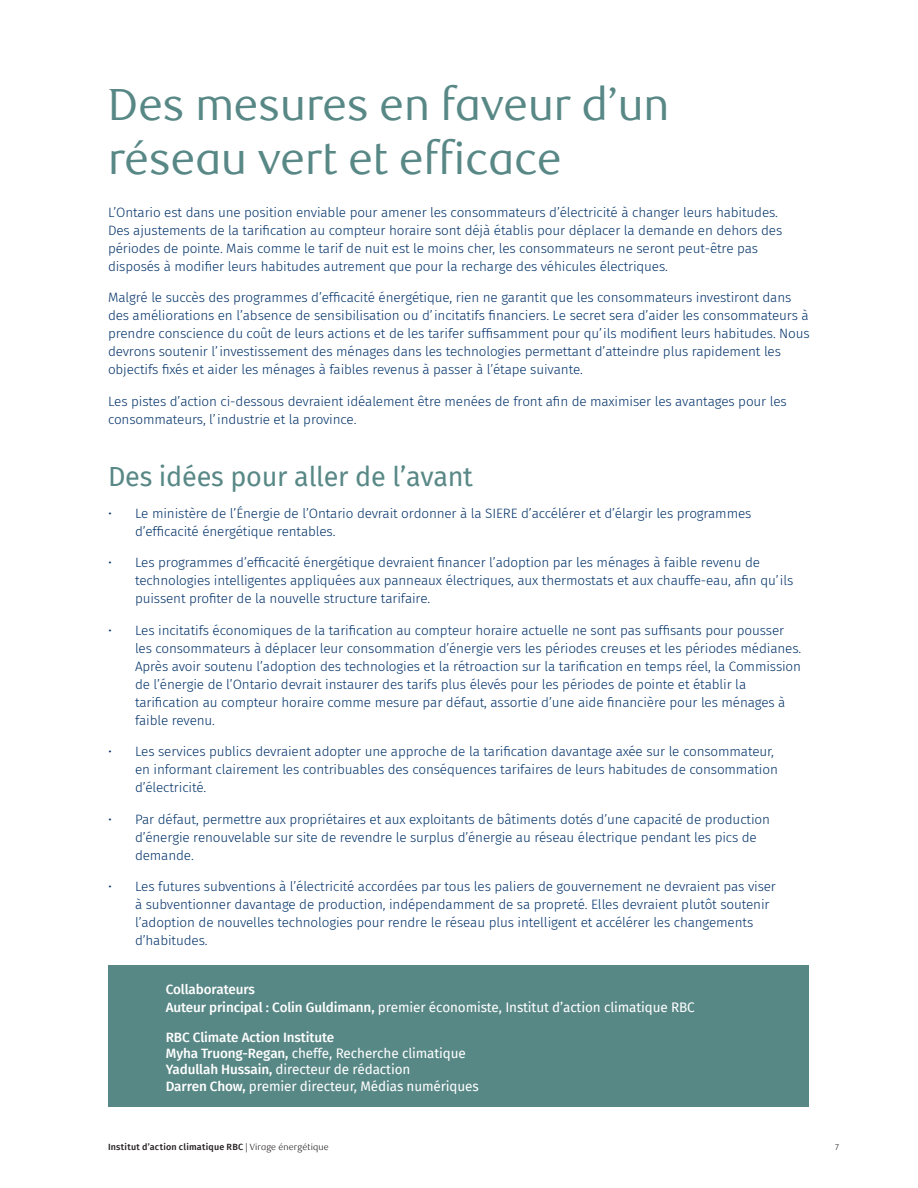
<style>
.page{position:relative;width:918px;height:1188px;background:#fff}
.page>*{position:absolute;margin:0;border:0;box-sizing:border-box;transform-origin:0 0}
.header_large_40_44{font:45px/54px "RBC Display";color:#588886}
.Body_copy_Light_9_12{font:27px "Fira Sans";letter-spacing:-.01em;color:#588886}
.Body_copy_Light_9_12-2{font:300 13.5px/18px "Fira Sans";letter-spacing:-.01em;color:#003168}
.Body_copy_Light_9_12-3{font:13.5px "Fira Sans";letter-spacing:-.01em;color:#fff}
.Body_copy_Light_9_12-4{font:500 13.5px "Fira Sans";letter-spacing:-.01em;color:#fff}
.t1{font:500 9px "Fira Sans";letter-spacing:.025em;color:#231f20}
.t2{font:300 9px "Fira Sans";color:#231f20}
.s1{font-weight:500}
.s2{font-family:"RBC Display";font-weight:300}
</style>
<div class="page">
<div style="left:109px;top:966px;width:700px;height:141px;background:#588886"></div>
<p class="header_large_40_44" style="left:108px;top:79px;width:563px">Des mesures en faveur d’un réseau vert et efficace</p>
<p class="Body_copy_Light_9_12-2" style="left:108px;top:203px;width:676px">L’Ontario est dans une position enviable pour amener les consommateurs d’électricité à changer leurs habitudes.<br>Des ajustements de la tarification au compteur horaire sont déjà établis pour déplacer la demande en dehors des périodes de pointe. Mais comme le tarif de nuit est le moins cher, les consommateurs ne seront peut-être pas disposés à modifier leurs habitudes autrement que pour la recharge des véhicules électriques.</p>
<p class="Body_copy_Light_9_12-2" style="left:108px;top:288px;width:703px">Malgré le succès des programmes d’efficacité énergétique, rien ne garantit que les consommateurs investiront dans des améliorations en l’absence de sensibilisation ou d’incitatifs financiers. Le secret sera d’aider les consommateurs à prendre conscience du coût de leurs actions et de les tarifer suffisamment pour qu’ils modifient leurs habitudes. Nous devrons soutenir l’investissement des ménages dans les technologies permettant d’atteindre plus rapidement les objectifs fixés et aider les ménages à faibles revenus à passer à l’étape suivante.</p>
<p class="Body_copy_Light_9_12-2" style="left:108px;top:392px;width:680px">Les pistes d’action ci-dessous devraient idéalement être menées de front afin de maximiser les avantages pour les consommateurs, l’industrie et la province.</p>
<p class="Body_copy_Light_9_12" style="left:108px;top:457px;width:367px">Des idées pour aller de l’avant</p>
<p class="Body_copy_Light_9_12-2" style="left:135px;top:504px;width:618px;text-indent:-27px">• Le ministère de l’Énergie de l’Ontario devrait ordonner à la SIERE d’accélérer et d’élargir les programmes d’efficacité énergétique rentables.</p>
<p class="Body_copy_Light_9_12-2" style="left:135px;top:554px;width:660px;text-indent:-27px">• Les programmes d’efficacité énergétique devraient financer l’adoption par les ménages à faible revenu de technologies intelligentes appliquées aux panneaux électriques, aux thermostats et aux chauffe-eau, afin qu’ils puissent profiter de la nouvelle structure tarifaire.</p>
<p class="Body_copy_Light_9_12-2" style="left:135px;top:621px;width:668px;text-indent:-27px">• Les incitatifs économiques de la tarification au compteur horaire actuelle ne sont pas suffisants pour pousser les consommateurs à déplacer leur consommation d’énergie vers les périodes creuses et les périodes médianes.<br>Après avoir soutenu l’adoption des technologies et la rétroaction sur la tarification en temps réel, la Commission de l’énergie de l’Ontario devrait instaurer des tarifs plus élevés pour les périodes de pointe et établir la tarification au compteur horaire comme mesure par défaut, assortie d’une aide financière pour les ménages à faible revenu.</p>
<p class="Body_copy_Light_9_12-2" style="left:135px;top:743px;width:644px;text-indent:-27px">• Les services publics devraient adopter une approche de la tarification davantage axée sur le consommateur, en informant clairement les contribuables des conséquences tarifaires de leurs habitudes de consommation d’électricité.</p>
<p class="Body_copy_Light_9_12-2" style="left:135px;top:810px;width:636px;text-indent:-27px">• Par défaut, permettre aux propriétaires et aux exploitants de bâtiments dotés d’une capacité de production d’énergie renouvelable sur site de revendre le surplus d’énergie au réseau électrique pendant les pics de demande.</p>
<p class="Body_copy_Light_9_12-2" style="left:135px;top:878px;width:643px;text-indent:-27px">• Les futures subventions à l’électricité accordées par tous les paliers de gouvernement ne devraient pas viser à subventionner davantage de production, indépendamment de sa propreté. Elles devraient plutôt soutenir l’adoption de nouvelles technologies pour rendre le réseau plus intelligent et accélérer les changements d’habitudes.</p>
<p class="Body_copy_Light_9_12-4" style="left:166px;top:979px;width:91px">Collaborateurs</p>
<p class="Body_copy_Light_9_12-3" style="left:166px;top:997px;width:531px"><span class="s1">Auteur principal : Colin Guldimann,</span> premier économiste, Institut d’action climatique RBC</p>
<p class="Body_copy_Light_9_12-4" style="left:166px;top:1026px;width:170px">RBC Climate Action Institute</p>
<p class="Body_copy_Light_9_12-3" style="left:166px;top:1043px;width:302px"><span class="s1">Myha Truong-Regan,</span> cheffe, Recherche climatique</p>
<p class="Body_copy_Light_9_12-3" style="left:166px;top:1060px;width:246px"><span class="s1">Yadullah Hussain,</span> directeur de rédaction</p>
<p class="Body_copy_Light_9_12-3" style="left:166px;top:1076px;width:315px"><span class="s1">Darren Chow,</span> premier directeur, Médias numériques</p>
<p class="t1" style="left:108px;top:1139px;width:222px">Institut d’action climatique RBC <span class="s2">| Virage énergétique</span></p>
<p class="t2" style="left:835px;top:1140px;width:5px">7</p>
</div>
